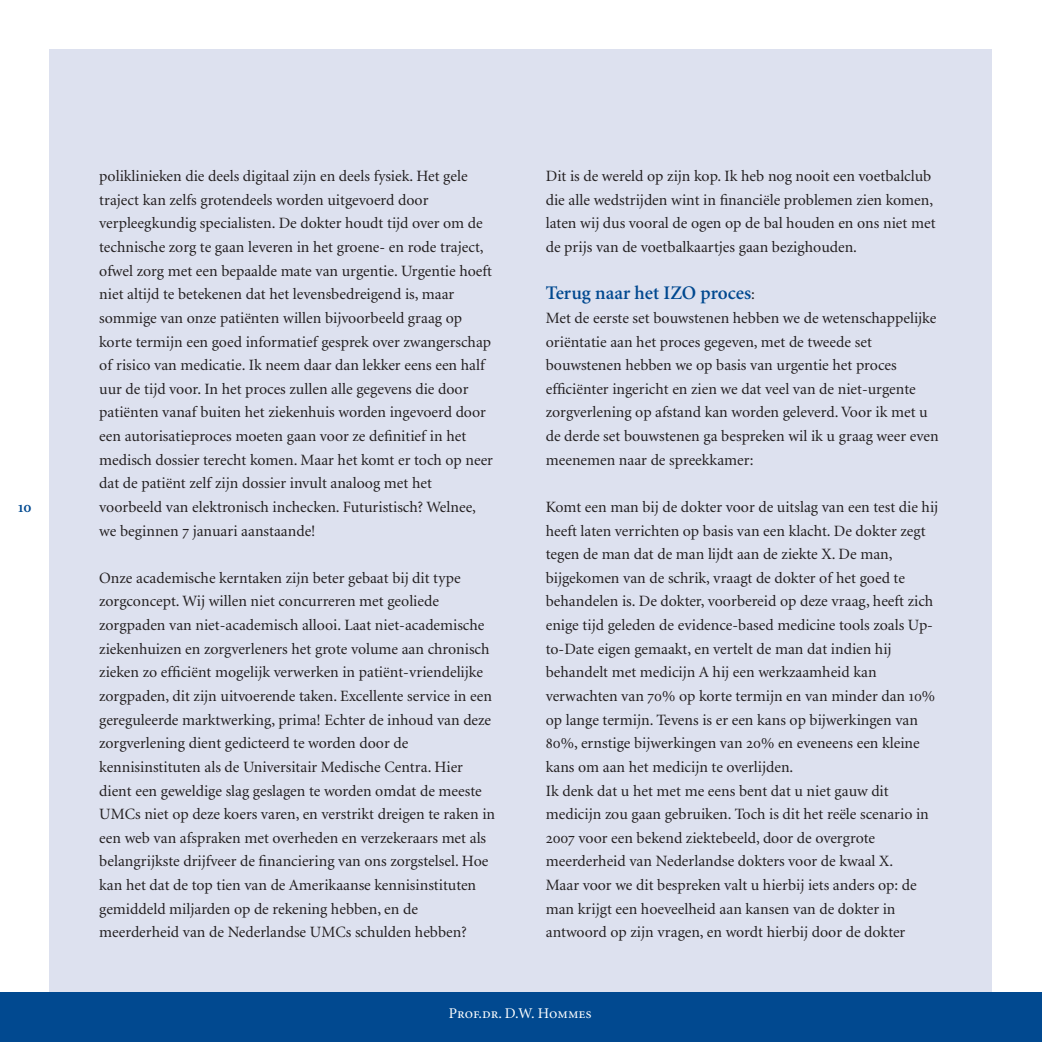
<style>
.page{position:relative;width:1042px;height:1042px;background:#fff}
.page>*{position:absolute;margin:0;border:0;box-sizing:border-box;transform-origin:0 0}
.t1{font:600 19.25px "Minion";color:#014990}
.t2{font:15.75px/23.6px "Minion";color:#231f20}
.t3{font:15.75px "Minion Semibold SC";color:#014990}
.t4{font:14.88px "Minion Regular SC";color:#fff}
.s1{font-family:"Minion Regular SC"}
.s2{font-weight:400;font-size:15.75px;color:#231f20}
</style>
<div class="page">
<div style="left:50px;top:50px;width:942px;height:992px;background:#dde1ef"></div>
<div style="left:0;top:992px;width:1042px;height:50px;background:#014990"></div>
<p class="t3" style="left:18px;top:499px;width:15px">10</p>
<p class="t2" style="left:99px;top:165px;width:395px">poliklinieken die deels digitaal zijn en deels fysiek. Het gele traject kan zelfs grotendeels worden uitgevoerd door verpleegkundig specialisten. De dokter houdt tijd over om de technische zorg te gaan leveren in het groene- en rode traject, ofwel zorg met een bepaalde mate van urgentie. Urgentie hoeft niet altijd te betekenen dat het levensbedreigend is, maar sommige van onze patiënten willen bijvoorbeeld graag op korte termijn een goed informatief gesprek over zwangerschap of risico van medicatie. Ik neem daar dan lekker eens een half uur de tijd voor. In het proces zullen alle gegevens die door patiënten vanaf buiten het ziekenhuis worden ingevoerd door een autorisatieproces moeten gaan voor ze definitief in het medisch dossier terecht komen. Maar het komt er toch op neer dat de patiënt zelf zijn dossier invult analoog met het voorbeeld van elektronisch inchecken. Futuristisch? Welnee, we beginnen <span class="s1">7</span> januari aanstaande!</p>
<p class="t2" style="left:99px;top:566px;width:397px">Onze academische kerntaken zijn beter gebaat bij dit type zorgconcept. Wij willen niet concurreren met geoliede zorgpaden van niet-academisch allooi. Laat niet-academische ziekenhuizen en zorgverleners het grote volume aan chronisch zieken zo efficiënt mogelijk verwerken in patiënt-vriendelijke zorgpaden, dit zijn uitvoerende taken. Excellente service in een gereguleerde marktwerking, prima! Echter de inhoud van deze zorgverlening dient gedicteerd te worden door de kennisinstituten als de Universitair Medische Centra. Hier dient een geweldige slag geslagen te worden omdat de meeste UMCs niet op deze koers varen, en verstrikt dreigen te raken in een web van afspraken met overheden en verzekeraars met als belangrijkste drijfveer de financiering van ons zorgstelsel. Hoe kan het dat de top tien van de Amerikaanse kennisinstituten gemiddeld miljarden op de rekening hebben, en de meerderheid van de Nederlandse UMCs schulden hebben?</p>
<p class="t2" style="left:546px;top:165px;width:391px">Dit is de wereld op zijn kop. Ik heb nog nooit een voetbalclub die alle wedstrijden wint in financiële problemen zien komen, laten wij dus vooral de ogen op de bal houden en ons niet met de prijs van de voetbalkaartjes gaan bezighouden.</p>
<p class="t1" style="left:546px;top:283px;width:211px">Terug naar het IZO proces<span class="s2">:</span></p>
<p class="t2" style="left:546px;top:307px;width:394px">Met de eerste set bouwstenen hebben we de wetenschappelijke oriëntatie aan het proces gegeven, met de tweede set bouwstenen hebben we op basis van urgentie het proces efficiënter ingericht en zien we dat veel van de niet-urgente zorgverlening op afstand kan worden geleverd. Voor ik met u de derde set bouwstenen ga bespreken wil ik u graag weer even meenemen naar de spreekkamer:</p>
<p class="t2" style="left:546px;top:496px;width:394px">Komt een man bij de dokter voor de uitslag van een test die hij heeft laten verrichten op basis van een klacht. De dokter zegt tegen de man dat de man lijdt aan de ziekte X. De man, bijgekomen van de schrik, vraagt de dokter of het goed te behandelen is. De dokter, voorbereid op deze vraag, heeft zich enige tijd geleden de evidence-based medicine tools zoals Up&shy;to-Date eigen gemaakt, en vertelt de man dat indien hij behandelt met medicijn A hij een werkzaamheid kan verwachten van <span class="s1">70</span>% op korte termijn en van minder dan <span class="s1">10</span>% op lange termijn. Tevens is er een kans op bijwerkingen van <span class="s1">80</span>%, ernstige bijwerkingen van <span class="s1">20</span>% en eveneens een kleine kans om aan het medicijn te overlijden.<br>Ik denk dat u het met me eens bent dat u niet gauw dit medicijn zou gaan gebruiken. Toch is dit het reële scenario in <span class="s1">2007</span> voor een bekend ziektebeeld, door de overgrote meerderheid van Nederlandse dokters voor de kwaal X.<br>Maar voor we dit bespreken valt u hierbij iets anders op: de man krijgt een hoeveelheid aan kansen van de dokter in antwoord op zijn vragen, en wordt hierbij door de dokter</p>
<p class="t4" style="left:449px;top:1006px;width:144px">Prof.dr. D.W. Hommes</p>
</div>
